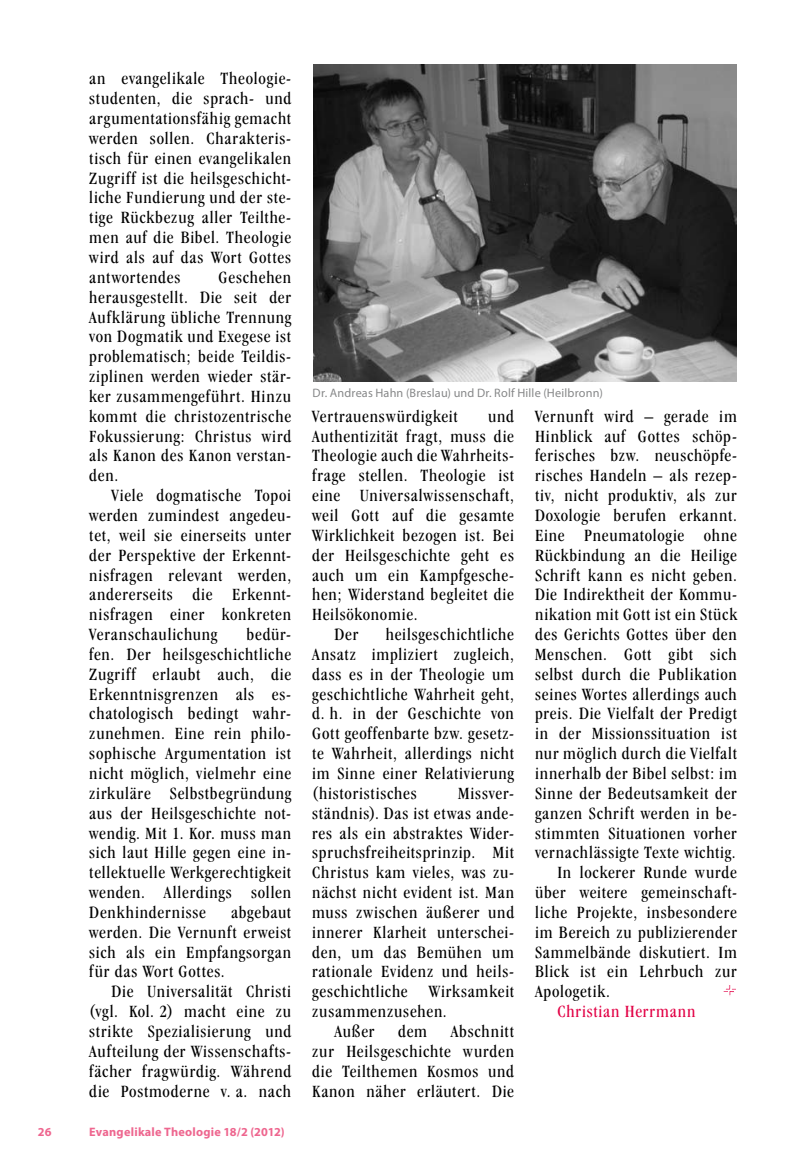
<style>
.page{position:relative;width:794px;height:1166px;background:#fff}
.page>*{position:absolute;margin:0;border:0;box-sizing:border-box;transform-origin:0 0}
.t1{font:condensed 17.85px/19.8px "Garamond IT Cby BT";letter-spacing:.04em;color:#000;text-align:justify}
.t2{font:condensed 17.85px "Garamond IT Cby BT";letter-spacing:.045em;color:#e20045}
.t3{font:12.25px "Myriad Pro";letter-spacing:.015em;color:#878889}
.t4{font:700 12.25px "Myriad Pro";letter-spacing:.02em;color:#ee668f}
</style>
<div class="page">
<svg style="left:723px;top:985px;width:13px;height:11px"></svg>
<img style="left:313px;top:64px;width:424px;height:318px">
<p class="t1" style="left:89px;top:69px;width:203px">an evangelikale Theologie&shy;studenten, die sprach- und argumentationsfähig gemacht werden sollen. Charakteris&shy;tisch für einen evangelikalen Zugriff ist die heilsgeschicht&shy;liche Fundierung und der ste&shy;tige Rückbezug aller Teilthe&shy;men auf die Bibel. Theologie wird als auf das Wort Gottes antwortendes</p>
<p class="t1" style="left:89px;top:267px;width:203px;text-indent:129px">Geschehen herausgestellt. Die seit der Aufklärung übliche Trennung von Dogmatik und Exegese ist problematisch; beide Teildis&shy;ziplinen werden wieder stär&shy;ker zusammengeführt. Hinzu kommt die christozentrische Fokussierung: Christus wird als Kanon des Kanon verstan&shy;den.</p>
<p class="t1" style="left:89px;top:485px;width:203px;text-indent:22px">Viele dogmatische Topoi werden zumindest angedeu&shy;tet, weil sie einerseits unter der Perspektive der Erkennt&shy;nisfragen relevant werden, andererseits die Erkennt&shy;nisfragen einer konkreten Veranschaulichung</p>
<p class="t1" style="left:89px;top:624px;width:203px;text-indent:157px">bedür&shy;fen. Der heilsgeschichtliche Zugriff erlaubt auch, die Erkenntnisgrenzen als es&shy;chatologisch bedingt wahr&shy;zunehmen. Eine rein philo&shy;sophische Argumentation ist nicht möglich, vielmehr eine zirkuläre Selbstbegründung aus der Heilsgeschichte not&shy;wendig. Mit 1. Kor. muss man sich laut Hille gegen eine in&shy;tellektuelle Werkgerechtigkeit wenden. Allerdings sollen Denkhindernisse</p>
<p class="t1" style="left:89px;top:902px;width:203px;text-indent:142px">abgebaut werden. Die Vernunft erweist sich als ein Empfangsorgan für das Wort Gottes.</p>
<p class="t1" style="left:89px;top:981px;width:203px;text-indent:22px">Die Universalität Christi (vgl. Kol. 2) macht eine zu strikte Spezialisierung und Aufteilung der Wissenschafts&shy;fächer fragwürdig. Während die Postmoderne v. a. nach</p>
<p class="t4" style="left:38px;top:1124px;width:15px">26</p>
<p class="t4" style="left:89px;top:1124px;width:197px">Evangelikale Theologie 18/2 (2012)</p>
<p class="t3" style="left:313px;top:385px;width:292px">Dr. Andreas Hahn (Breslau) und Dr. Rolf Hille (Heilbronn)</p>
<p class="t1" style="left:312px;top:406px;width:147px">Vertrauenswürdigkeit</p>
<p class="t1" style="left:488px;top:406px;width:27px">und</p>
<p class="t1" style="left:312px;top:426px;width:203px">Authentizität fragt, muss die</p>
<p class="t1" style="left:312px;top:446px;width:203px">Theologie auch die Wahrheits-</p>
<p class="t1" style="left:312px;top:465px;width:203px">frage stellen. Theologie ist</p>
<p class="t1" style="left:312px;top:485px;width:203px">eine Universalwissenschaft,</p>
<p class="t1" style="left:312px;top:505px;width:203px">weil Gott auf die gesamte</p>
<p class="t1" style="left:312px;top:525px;width:203px">Wirklichkeit bezogen ist. Bei</p>
<p class="t1" style="left:312px;top:545px;width:203px">der Heilsgeschichte geht es</p>
<p class="t1" style="left:312px;top:565px;width:203px">auch um ein Kampfgesche-</p>
<p class="t1" style="left:312px;top:585px;width:203px">hen; Widerstand begleitet die</p>
<p class="t1" style="left:312px;top:604px;width:107px">Heilsökonomie.</p>
<p class="t1" style="left:334px;top:624px;width:25px">Der</p>
<p class="t1" style="left:312px;top:624px;width:203px;text-indent:74px">heilsgeschichtliche Ansatz impliziert zugleich, dass es in der Theologie um geschichtliche Wahrheit geht, d. h. in der Geschichte von Gott geoffenbarte bzw. gesetz&shy;te Wahrheit, allerdings nicht im Sinne einer Relativierung (historistisches</p>
<p class="t1" style="left:458px;top:783px;width:57px">Missver-</p>
<p class="t1" style="left:312px;top:803px;width:203px">ständnis). Das ist etwas ande-</p>
<p class="t1" style="left:312px;top:823px;width:203px">res als ein abstraktes Wider-</p>
<p class="t1" style="left:312px;top:842px;width:203px">spruchsfreiheitsprinzip. Mit</p>
<p class="t1" style="left:312px;top:862px;width:203px">Christus kam vieles, was zu-</p>
<p class="t1" style="left:312px;top:882px;width:203px">nächst nicht evident ist. Man</p>
<p class="t1" style="left:312px;top:902px;width:203px">muss zwischen äußerer und</p>
<p class="t1" style="left:312px;top:922px;width:203px">innerer Klarheit unterschei-</p>
<p class="t1" style="left:312px;top:942px;width:203px">den, um das Bemühen um</p>
<p class="t1" style="left:312px;top:962px;width:203px">rationale Evidenz und heils-</p>
<p class="t1" style="left:312px;top:981px;width:203px">geschichtliche Wirksamkeit</p>
<p class="t1" style="left:312px;top:1001px;width:136px">zusammenzusehen.</p>
<p class="t1" style="left:334px;top:1021px;width:41px">Außer</p>
<p class="t1" style="left:398px;top:1021px;width:31px">dem</p>
<p class="t1" style="left:312px;top:1021px;width:203px;text-indent:138px">Abschnitt zur Heilsgeschichte wurden die Teilthemen Kosmos und Kanon näher erläutert. Die</p>
<p class="t1" style="left:535px;top:406px;width:203px">Vernunft wird – gerade im</p>
<p class="t1" style="left:535px;top:426px;width:203px">Hinblick auf Gottes schöp-</p>
<p class="t1" style="left:535px;top:446px;width:203px">ferisches bzw. neuschöpfe-</p>
<p class="t1" style="left:535px;top:465px;width:203px">risches Handeln – als rezep-</p>
<p class="t1" style="left:535px;top:485px;width:203px">tiv, nicht produktiv, als zur</p>
<p class="t1" style="left:535px;top:505px;width:203px">Doxologie berufen erkannt.</p>
<p class="t1" style="left:535px;top:525px;width:203px">Eine Pneumatologie ohne</p>
<p class="t1" style="left:535px;top:545px;width:203px">Rückbindung an die Heilige</p>
<p class="t1" style="left:535px;top:565px;width:203px">Schrift kann es nicht geben.</p>
<p class="t1" style="left:535px;top:585px;width:203px">Die Indirektheit der Kommu-</p>
<p class="t1" style="left:535px;top:604px;width:203px">nikation mit Gott ist ein Stück</p>
<p class="t1" style="left:535px;top:624px;width:203px">des Gerichts Gottes über den</p>
<p class="t1" style="left:535px;top:644px;width:203px">Menschen. Gott gibt sich</p>
<p class="t1" style="left:535px;top:664px;width:203px">selbst durch die Publikation</p>
<p class="t1" style="left:535px;top:684px;width:203px">seines Wortes allerdings auch</p>
<p class="t1" style="left:535px;top:704px;width:203px">preis. Die Vielfalt der Predigt</p>
<p class="t1" style="left:535px;top:723px;width:203px">in der Missionssituation ist</p>
<p class="t1" style="left:535px;top:743px;width:203px">nur möglich durch die Vielfalt</p>
<p class="t1" style="left:535px;top:763px;width:203px">innerhalb der Bibel selbst: im</p>
<p class="t1" style="left:535px;top:783px;width:203px">Sinne der Bedeutsamkeit der</p>
<p class="t1" style="left:535px;top:803px;width:203px">ganzen Schrift werden in be-</p>
<p class="t1" style="left:535px;top:823px;width:203px">stimmten Situationen vorher</p>
<p class="t1" style="left:535px;top:842px;width:202px">vernachlässigte Texte wichtig.</p>
<p class="t1" style="left:557px;top:862px;width:181px">In lockerer Runde wurde</p>
<p class="t1" style="left:535px;top:882px;width:203px">über weitere gemeinschaft-</p>
<p class="t1" style="left:535px;top:902px;width:203px">liche Projekte, insbesondere</p>
<p class="t1" style="left:535px;top:922px;width:203px">im Bereich zu publizierender</p>
<p class="t1" style="left:535px;top:942px;width:203px">Sammelbände diskutiert. Im</p>
<p class="t1" style="left:535px;top:962px;width:203px">Blick ist ein Lehrbuch zur</p>
<p class="t1" style="left:535px;top:981px;width:76px">Apologetik.</p>
<p class="t2" style="left:557px;top:1001px;width:139px">Christian Herrmann</p>
</div>
